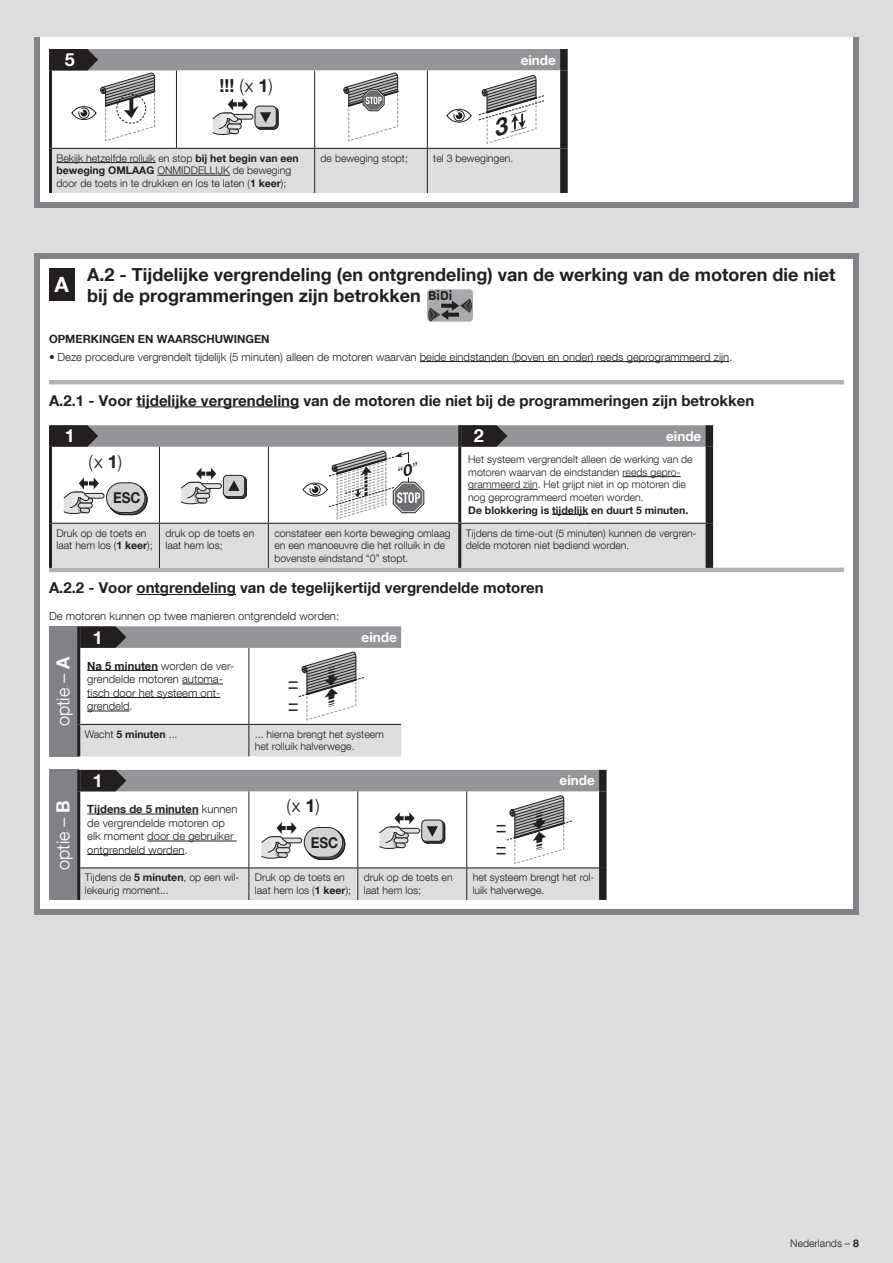
<style>
.page{position:relative;width:893px;height:1263px;background:#dcdddf}
.page>*{position:absolute;margin:0;border:0;box-sizing:border-box;transform-origin:0 0}
.t1{font:700 21px "Helvetica Neue LT Com";color:#fff}
.t2{font:700 18px/21.6px "Helvetica Neue LT Com";color:#231f20}
.t3{font:300 18px "Helvetica Neue LT Com";color:#fff}
.t4{font:300 18px "Helvetica Neue LT Com";color:#231f20}
.t5{font:700 18px "Helvetica Neue LT Com";color:#fff}
.t6{font:700 15px "Helvetica Neue LT Com";color:#231f20}
.t7{font:700 15px "Helvetica Neue LT Com";color:#231f20;scale:.9 1}
.t8{font:700 13.5px "Helvetica Neue LT Com";color:#fff}
.t9{font:300 11.25px/13.5px "Helvetica Neue LT Com";color:#231f20}
.t10{font:700 11.25px "Helvetica Neue LT Com";color:#231f20}
.t11{font:300 10.5px/12.6px "Helvetica Neue LT Com";color:#231f20}
.t12{font:700 10.5px "Helvetica Neue LT Com";color:#231f20}
.s1{font-weight:300}
.s2{font-weight:700}
.s3{font-family:"Ample Soft";font-size:13.8px}
</style>
<div class="page">
<div style="left:37px;top:256px;width:819px;height:656px;background:#fff"></div>
<hr style="left:420px;top:361px;width:309px;height:1px;background:#231f20">
<hr style="left:49px;top:380px;width:795px;height:4px;background:#b2b3b7">
<hr style="left:137px;top:406px;width:162px;height:1px;background:#231f20">
<hr style="left:49px;top:568px;width:795px;height:4px;background:#b2b3b7">
<hr style="left:137px;top:594px;width:99px;height:1px;background:#231f20">
<div style="left:427px;top:289px;width:47px;height:33px;background:#a8a9ad;border-radius:4px"></div>
<div style="left:426px;top:288px;width:48px;height:35px;border:1px solid #fff;border-radius:4px"></div>
<svg style="left:428px;top:298px;width:44px;height:24px"></svg>
<hr style="left:49px;top:425px;width:3px;height:22px;background:#231f20">
<hr style="left:49px;top:447px;width:3px;height:76px;background:#231f20">
<hr style="left:49px;top:523px;width:3px;height:45px;background:#231f20">
<div style="left:706px;top:425px;width:7px;height:22px;background:#231f20"></div>
<div style="left:706px;top:447px;width:7px;height:76px;background:#231f20"></div>
<div style="left:706px;top:523px;width:7px;height:45px;background:#231f20"></div>
<div style="left:49px;top:626px;width:30px;height:130px;background:#808285"></div>
<hr style="left:77px;top:626px;width:3px;height:22px;background:#231f20">
<hr style="left:77px;top:648px;width:3px;height:76px;background:#231f20">
<hr style="left:77px;top:724px;width:3px;height:32px;background:#231f20">
<svg style="left:79px;top:626px;width:322px;height:130px"></svg>
<div style="left:49px;top:770px;width:30px;height:130px;background:#808285"></div>
<div style="left:599px;top:770px;width:8px;height:21px;background:#231f20"></div>
<div style="left:599px;top:791px;width:8px;height:77px;background:#231f20"></div>
<div style="left:599px;top:868px;width:8px;height:32px;background:#231f20"></div>
<hr style="left:77px;top:770px;width:3px;height:21px;background:#231f20">
<hr style="left:77px;top:791px;width:3px;height:77px;background:#231f20">
<hr style="left:77px;top:868px;width:3px;height:32px;background:#231f20">
<svg style="left:79px;top:770px;width:524px;height:130px"></svg>
<div style="left:34px;top:253px;width:825px;height:662px;border:6px solid #808285"></div>
<div style="left:49px;top:268px;width:26px;height:32px;background:#231f20"></div>
<div style="left:37px;top:37px;width:819px;height:168px;background:#fff"></div>
<hr style="left:49px;top:49px;width:3px;height:21px;background:#231f20">
<hr style="left:49px;top:70px;width:3px;height:78px;background:#231f20">
<hr style="left:49px;top:148px;width:3px;height:45px;background:#231f20">
<div style="left:560px;top:49px;width:8px;height:21px;background:#231f20"></div>
<div style="left:560px;top:70px;width:8px;height:78px;background:#231f20"></div>
<div style="left:560px;top:148px;width:8px;height:45px;background:#231f20"></div>
<div style="left:34px;top:34px;width:825px;height:174px;border:6px solid #808285"></div>
<svg style="left:51px;top:425px;width:658px;height:143px"></svg>
<svg style="left:51px;top:49px;width:513px;height:144px"></svg>
<h2 class="t5" style="left:65px;top:48px;width:12px">5</h2>
<p class="t8" style="left:521px;top:51px;width:37px">einde</p>
<h2 class="t2" style="left:219px;top:74px;width:55px">!!! <span class="s1">(x</span> 1<span class="s1">)</span></h2>
<p class="t11" style="left:56px;top:152px;width:244px">Bekijk hetzelfde rolluik en stop <span class="s2">bij het begin van een beweging OMLAAG</span> ONMIDDELLIJK de beweging door de toets in te drukken en los te laten (<span class="s2">1 keer</span>);</p>
<p class="t11" style="left:321px;top:152px;width:89px">de beweging stopt;</p>
<p class="t11" style="left:433px;top:152px;width:82px">tel 3 bewegingen.</p>
<h2 class="t2" style="left:87px;top:263px;width:750px">A.2 - Tijdelijke vergrendeling (en ontgrendeling) van de werking van de motoren die niet bij de programmeringen zijn betrokken <span class="s3">BiDi</span></h2>
<p class="t10" style="left:49px;top:332px;width:222px">OPMERKINGEN EN WAARSCHUWINGEN</p>
<p class="t9" style="left:49px;top:350px;width:685px"><span class="s2">•</span> Deze procedure vergrendelt tijdelijk (5 minuten) alleen de motoren waarvan beide eindstanden (boven en onder) reeds geprogrammeerd zijn.</p>
<h3 class="t6" style="left:49px;top:391px;width:707px">A.2.1 - Voor tijdelijke vergrendeling van de motoren die niet bij de programmeringen zijn betrokken</h3>
<h2 class="t5" style="left:65px;top:425px;width:12px">1</h2>
<h2 class="t5" style="left:474px;top:425px;width:12px">2</h2>
<p class="t8" style="left:666px;top:427px;width:37px">einde</p>
<h2 class="t4" style="left:89px;top:450px;width:35px">(x <span class="s2">1</span>)</h2>
<h3 class="t7" style="left:113px;top:488px;width:32px">ESC</h3>
<h1 class="t1" style="left:55px;top:271px;width:16px">A</h1>
<p class="t11" style="left:468px;top:453px;width:226px">Het systeem vergrendelt alleen de werking van de motoren waarvan de eindstanden reeds gepro&shy;grammeerd zijn. Het grijpt niet in op motoren die nog geprogrammeerd moeten worden.</p>
<p class="t12" style="left:468px;top:503px;width:222px">De blokkering is tijdelijk en duurt 5 minuten.</p>
<p class="t11" style="left:56px;top:526px;width:98px">Druk op de toets en laat hem los (<span class="s2">1 keer</span>);</p>
<p class="t11" style="left:165px;top:526px;width:90px">druk op de toets en laat hem los;</p>
<p class="t11" style="left:274px;top:526px;width:178px">constateer een korte beweging omlaag en een manoeuvre die het rolluik in de bovenste eindstand “0” stopt.</p>
<p class="t11" style="left:466px;top:526px;width:233px">Tijdens de time-out (5 minuten) kunnen de vergren&shy;delde motoren niet bediend worden.</p>
<h3 class="t6" style="left:49px;top:578px;width:496px">A.2.2 - Voor ontgrendeling van de tegelijkertijd vergrendelde motoren</h3>
<p class="t9" style="left:49px;top:609px;width:292px">De motoren kunnen op twee manieren ontgrendeld worden:</p>
<h2 class="t3" style="left:52px;top:726px;width:71px;rotate:-90deg">optie – <span class="s2">A</span></h2>
<h2 class="t5" style="left:93px;top:626px;width:12px">1</h2>
<p class="t8" style="left:362px;top:629px;width:37px">einde</p>
<p class="t9" style="left:87px;top:659px;width:148px"><span class="s2">Na 5 minuten</span> worden de ver&shy;grendelde motoren automa&shy;tisch door het systeem ont&shy;grendeld.</p>
<p class="t11" style="left:85px;top:728px;width:94px">Wacht <span class="s2">5 minuten</span> ...</p>
<p class="t11" style="left:255px;top:728px;width:131px">... hierna brengt het systeem het rolluik halverwege.</p>
<h2 class="t3" style="left:52px;top:870px;width:72px;rotate:-90deg">optie – <span class="s2">B</span></h2>
<h2 class="t5" style="left:93px;top:769px;width:12px">1</h2>
<p class="t8" style="left:560px;top:772px;width:37px">einde</p>
<p class="t9" style="left:87px;top:802px;width:152px"><span class="s2">Tijdens de 5 minuten</span> kunnen de vergrendelde motoren op elk moment door de gebruiker ontgrendeld worden.</p>
<h2 class="t4" style="left:286px;top:795px;width:35px">(x <span class="s2">1</span>)</h2>
<h3 class="t7" style="left:311px;top:833px;width:32px">ESC</h3>
<p class="t11" style="left:85px;top:871px;width:156px">Tijdens de <span class="s2">5 minuten</span>, op een wil&shy;lekeurig moment...</p>
<p class="t11" style="left:255px;top:871px;width:98px">Druk op de toets en laat hem los (<span class="s2">1 keer</span>);</p>
<p class="t11" style="left:364px;top:871px;width:90px">druk op de toets en laat hem los;</p>
<p class="t11" style="left:473px;top:871px;width:123px">het systeem brengt het rol&shy;luik halverwege.</p>
<p class="t11" style="left:790px;top:1237px;width:70px">Nederlands – <span class="s2">8</span></p>
</div>
